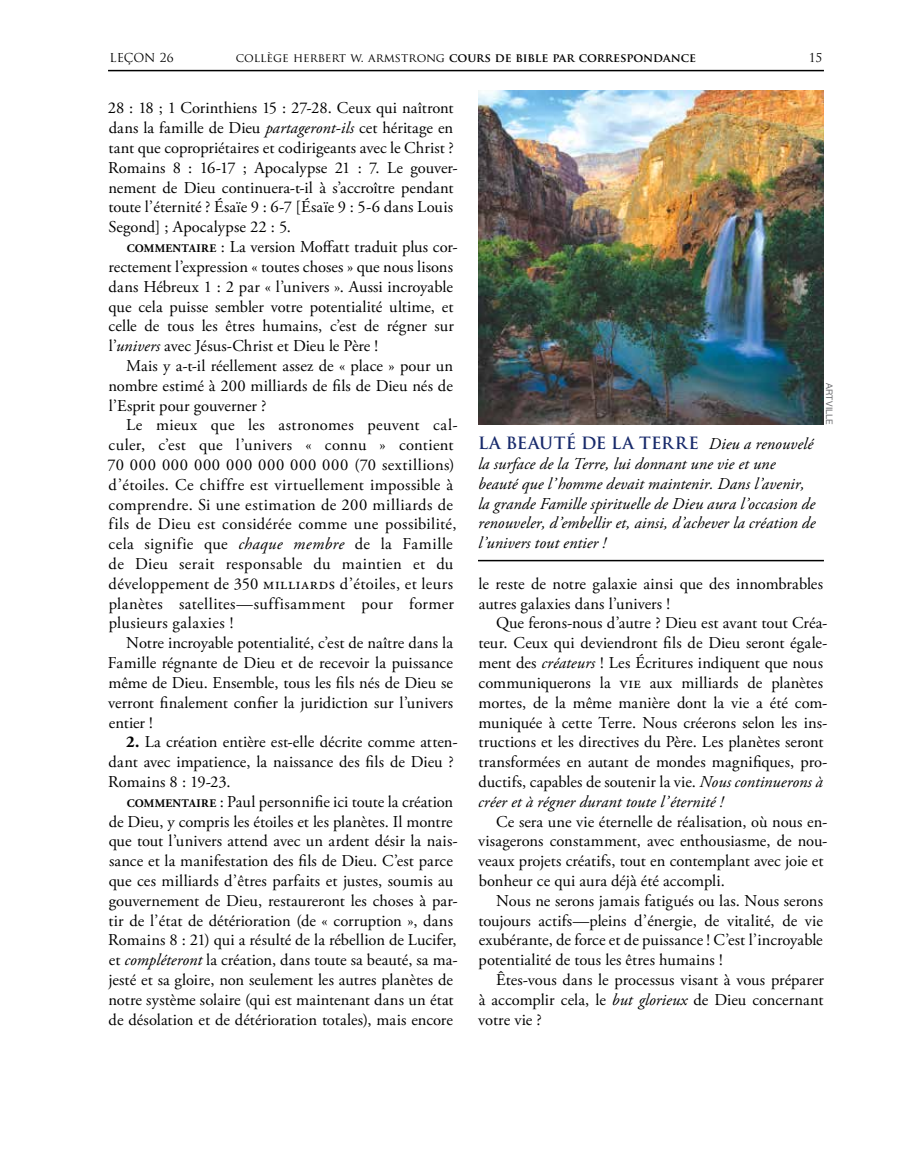
<style>
.page{position:relative;width:905px;height:1175px;background:#fff}
.page>*{position:absolute;margin:0;border:0;box-sizing:border-box;transform-origin:0 0}
.t1{font:16.5px/19.8px "Adobe Garamond Pro";letter-spacing:.005em;color:#000}
.t2{font:16.5px/19.8px "Adobe Garamond Pro";letter-spacing:.04em;color:#000}
.t3{font:italic 16.5px/19.8px "Adobe Garamond Pro";letter-spacing:.005em;color:#000}
.t4{font:700 16.5px "Trajan Pro";letter-spacing:.02em;color:#192b6c}
.t5{font:700 12px "Trajan Pro";color:#000}
.t6{font:12px "Trajan Pro";color:#000}
.t7{font:9px "Helvetica Neue";letter-spacing:.015em;color:#6d6e71}
.s1{font-weight:400}
.s2{font-style:italic}
.s3{font-weight:700;font-size:11.55px}
.s4{font-weight:700}
.s5{font-family:"Adobe Garamond Pro";font-weight:400;font-style:italic;color:#000}
</style>
<div class="page">
<img style="left:478px;top:90px;width:346px;height:335px">
<hr style="left:478px;top:560px;width:346px;height:1px;background:#000">
<hr style="left:108px;top:70px;width:716px;height:1px;background:#000">
<p class="t6" style="left:110px;top:50px;width:65px">LEÇON 26</p>
<p class="t5" style="left:236px;top:50px;width:461px"><span class="s1">collÈge herbert w. armstrong</span> cours de bible par correspondance</p>
<p class="t6" style="left:808px;top:50px;width:15px">15</p>
<p class="t1" style="left:108px;top:99px;width:351px">28 : 18 ; 1 Corinthiens 15 : 27-28. Ceux qui naîtront dans la famille de Dieu <span class="s2">partageront-ils</span> cet héritage en tant que copropriétaires et codirigeants avec le Christ ?<br>Romains 8 : 16-17 ; Apocalypse 21 : 7. Le gouver&shy;nement de Dieu continuera-t-il à s’accroître pendant toute l’éternité ? Ésaïe 9 : 6-7 [Ésaïe 9 : 5-6 dans Louis Segond] ; Apocalypse 22 : 5.</p>
<p class="t1" style="left:108px;top:237px;width:351px;text-indent:18px"><span class="s3">COMMENTAIRE</span> : La version Moffatt traduit plus cor&shy;rectement l’expression « toutes choses » que nous lisons dans Hébreux 1 : 2 par « l’univers ». Aussi incroyable que cela puisse sembler votre potentialité ultime, et celle de tous les êtres humains, c’est de régner sur l’<span class="s2">univers</span> avec Jésus-Christ et Dieu le Père !</p>
<p class="t1" style="left:108px;top:356px;width:346px;text-align:justify;text-indent:18px">Mais y a-t-il réellement assez de « place » pour un nombre estimé à 200 milliards de fils de Dieu nés de l’Esprit pour gouverner ?</p>
<p class="t2" style="left:108px;top:416px;width:351px;text-indent:18px">Le mieux que les astronomes peuvent cal&shy;culer, c’est que l’univers « connu » contient 70 000 000 000 000 000 000 000 (70 sextillions) d’étoiles. Ce chiffre est virtuellement impossible à comprendre. Si une estimation de 200 milliards de fils de Dieu est considérée comme une possibilité, cela signifie que <span class="s2">chaque membre</span> de la Famille de Dieu serait responsable du maintien et du développement de 350 milliards d’étoiles, et leurs planètes satellites—suffisamment pour former plusieurs galaxies !</p>
<p class="t1" style="left:108px;top:633px;width:347px;text-align:justify;text-indent:18px">Notre incroyable potentialité, c’est de naître dans la Famille régnante de Dieu et de recevoir la puissance même de Dieu. Ensemble, tous les fils nés de Dieu se verront finalement confier la juridiction sur l’univers entier !</p>
<p class="t1" style="left:108px;top:732px;width:351px;text-indent:18px"><span class="s4">2.</span> La création entière est-elle décrite comme atten&shy;dant avec impatience, la naissance des fils de Dieu ?<br>Romains 8 : 19-23.</p>
<p class="t1" style="left:108px;top:792px;width:351px;text-indent:19px"><span class="s3">COMMENTAIRE</span> : Paul personnifie ici toute la création de Dieu, y compris les étoiles et les planètes. Il montre que tout l’univers attend avec un ardent désir la nais&shy;sance et la manifestation des fils de Dieu. C’est parce que ces milliards d’êtres parfaits et justes, soumis au gouvernement de Dieu, restaureront les choses à par&shy;tir de l’état de détérioration (de « corruption », dans Romains 8 : 21) qui a résulté de la rébellion de Lucifer, et <span class="s2">compléteront</span> la création, dans toute sa beauté, sa ma&shy;jesté et sa gloire, non seulement les autres planètes de notre système solaire (qui est maintenant dans un état de désolation et de détérioration totales), mais encore</p>
<p class="t7" style="left:835px;top:383px;width:43px;rotate:90deg">ARTVILLE</p>
<p class="t4" style="left:478px;top:433px;width:336px">LA BEAUTÉ DE LA TERRE <span class="s5">Dieu a renouvelé</span></p>
<p class="t3" style="left:478px;top:454px;width:339px">la surface de la Terre, lui donnant une vie et une beauté que l’homme devait maintenir. Dans l’avenir, la grande Famille spirituelle de Dieu aura l’occasion de renouveler, d’embellir et, ainsi, d’achever la création de l’univers tout entier !</p>
<p class="t1" style="left:478px;top:574px;width:346px">le reste de notre galaxie ainsi que des innombrables autres galaxies dans l’univers !</p>
<p class="t1" style="left:478px;top:614px;width:351px;text-indent:18px">Que ferons-nous d’autre ? Dieu est avant tout Créa&shy;teur. Ceux qui deviendront fils de Dieu seront égale&shy;ment des <span class="s2">créateurs</span> ! Les Écritures indiquent que nous communiquerons la vie aux milliards de planètes mortes, de la même manière dont la vie a été com&shy;muniquée à cette Terre. Nous créerons selon les ins&shy;tructions et les directives du Père. Les planètes seront transformées en autant de mondes magnifiques, pro&shy;ductifs, capables de soutenir la vie. <span class="s2">Nous continuerons à créer et à régner durant toute l’éternité !</span></p>
<p class="t1" style="left:478px;top:812px;width:351px;text-indent:18px">Ce sera une vie éternelle de réalisation, où nous en&shy;visagerons constamment, avec enthousiasme, de nou&shy;veaux projets créatifs, tout en contemplant avec joie et bonheur ce qui aura déjà été accompli.</p>
<p class="t1" style="left:478px;top:891px;width:346px;text-align:justify;text-indent:18px">Nous ne serons jamais fatigués ou las. Nous serons toujours actifs—pleins d’énergie, de vitalité, de vie exubérante, de force et de puissance ! C’est l’incroyable potentialité de tous les êtres humains !</p>
<p class="t1" style="left:478px;top:970px;width:347px;text-align:justify;text-indent:18px">Êtes-vous dans le processus visant à vous préparer à accomplir cela, le <span class="s2">but glorieux</span> de Dieu concernant votre vie ?</p>
</div>
